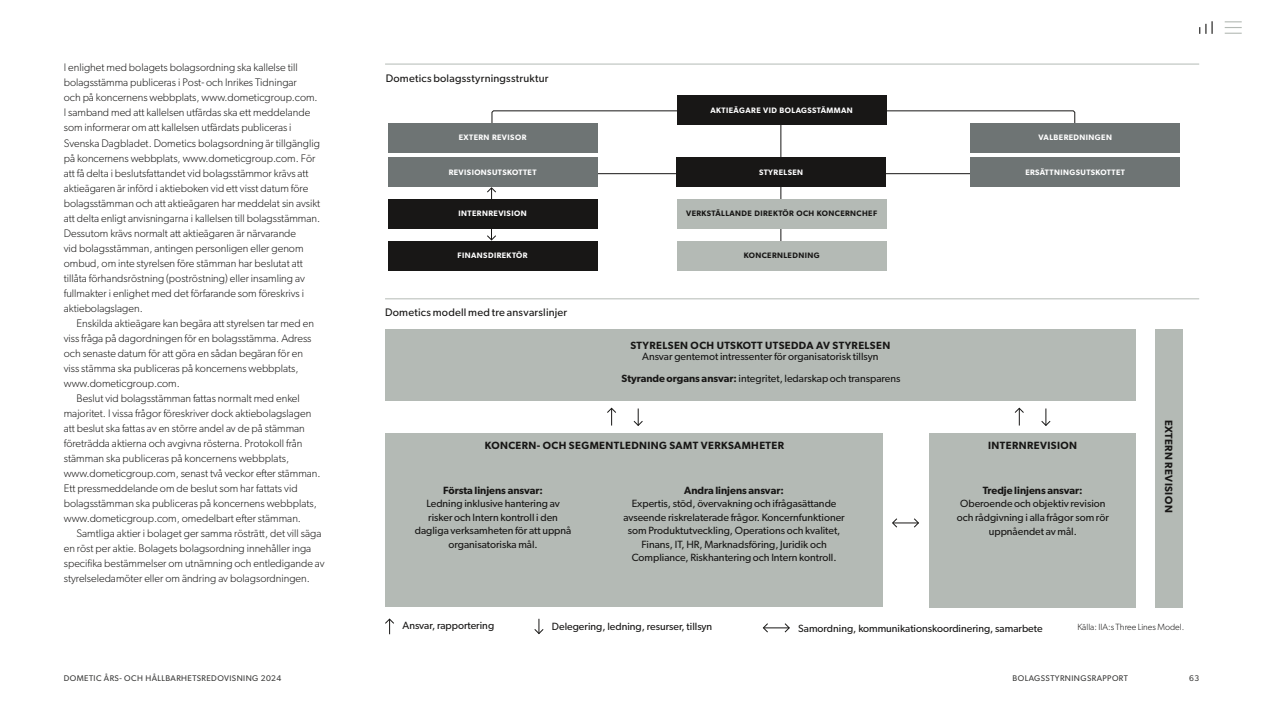
<style>
.page{position:relative;width:1263px;height:713px;background:#fff}
.page>*{position:absolute;margin:0;border:0;box-sizing:border-box;transform-origin:0 0}
.t1{font:300 10.95px/15px "Gibson";color:#181716}
.t2{font:10.95px "Gibson";letter-spacing:.02em;color:#181716}
.t3{font:10.5px/13.5px "Gibson";color:#181716;text-align:center}
.t4{font:600 10.5px "Gibson";letter-spacing:.04em;color:#181716}
.t5{font:600 10.5px "Gibson";color:#181716}
.t6{font:300 9px "Gibson";color:#181716}
.t7{font:8.25px "Gibson";letter-spacing:.05em;color:#3a3a39}
.t8{font:600 7.8px "Gibson";letter-spacing:.055em;color:#fff}
.t9{font:600 7.8px "Gibson";letter-spacing:.055em;color:#181716}
.s1{font-weight:600}
</style>
<div class="page">
<div style="left:385px;top:329px;width:751px;height:72px;background:#b4bab5"></div>
<div style="left:1155px;top:329px;width:28px;height:278px;background:#b4bab5"></div>
<div style="left:386px;top:433px;width:497px;height:174px;background:#b4bab5"></div>
<div style="left:929px;top:433px;width:207px;height:174px;background:#b4bab5"></div>
<hr style="left:385px;top:298px;width:814px;height:1px;background:#b4bab5">
<svg style="left:487px;top:187px;width:9px;height:12px"></svg>
<svg style="left:486px;top:228px;width:11px;height:13px"></svg>
<svg style="left:491px;top:110px;width:186px;height:30px"></svg>
<svg style="left:886px;top:107px;width:189px;height:18px"></svg>
<hr style="left:780px;top:112px;width:1px;height:136px;background:#181716">
<hr style="left:535px;top:173px;width:193px;height:1px;background:#181716">
<hr style="left:837px;top:173px;width:193px;height:1px;background:#181716">
<div style="left:970px;top:123px;width:210px;height:29px;background:#6e7474"></div>
<div style="left:970px;top:157px;width:210px;height:30px;background:#6e7474"></div>
<div style="left:388px;top:157px;width:209px;height:30px;background:#6e7474"></div>
<div style="left:388px;top:199px;width:209px;height:29px;background:#181716"></div>
<div style="left:388px;top:241px;width:209px;height:29px;background:#181716"></div>
<div style="left:677px;top:95px;width:209px;height:30px;background:#181716"></div>
<div style="left:676px;top:157px;width:210px;height:30px;background:#181716"></div>
<div style="left:677px;top:199px;width:209px;height:29px;background:#b4bab5"></div>
<div style="left:677px;top:241px;width:209px;height:29px;background:#b4bab5"></div>
<div style="left:388px;top:123px;width:209px;height:29px;background:#6e7474"></div>
<hr style="left:385px;top:64px;width:814px;height:1px;background:#b4bab5">
<svg style="left:607px;top:407px;width:9px;height:18px"></svg>
<svg style="left:633px;top:408px;width:10px;height:18px"></svg>
<svg style="left:1014px;top:407px;width:10px;height:18px"></svg>
<svg style="left:1041px;top:408px;width:10px;height:18px"></svg>
<svg style="left:892px;top:518px;width:27px;height:10px"></svg>
<svg style="left:385px;top:618px;width:9px;height:16px"></svg>
<svg style="left:534px;top:618px;width:10px;height:16px"></svg>
<svg style="left:762px;top:623px;width:28px;height:9px"></svg>
<svg style="left:1225px;top:21px;width:17px;height:13px"></svg>
<svg style="left:1199px;top:21px;width:13px;height:13px"></svg>
<p class="t1" style="left:64px;top:60px;width:258px">I enlighet med bolagets bolagsordning ska kallelse till bolagsstämma publiceras i Post- och Inrikes Tidningar<br>och på koncernens webbplats, www.dometicgroup.com.<br>I samband med att kallelsen utfärdas ska ett meddelande som informerar om att kallelsen utfärdats publiceras i Svenska Dagbladet. Dometics bolagsordning är tillgänglig på koncernens webbplats, www.dometicgroup.com. För att få delta i beslutsfattandet vid bolagsstämmor krävs att aktieägaren är införd i aktieboken vid ett visst datum före bolagsstämman och att aktieägaren har meddelat sin avsikt att delta enligt anvisningarna i kallelsen till bolagsstämman.<br>Dessutom krävs normalt att aktieägaren är närvarande<br>vid bolagsstämman, antingen personligen eller genom ombud, om inte styrelsen före stämman har beslutat att tillåta förhandsröstning (poströstning) eller insamling av fullmakter i enlighet med det förfarande som föreskrivs i aktiebolagslagen.</p>
<p class="t1" style="left:64px;top:315px;width:252px;text-indent:13px">Enskilda aktieägare kan begära att styrelsen tar med en viss fråga på dagordningen för en bolagsstämma. Adress och senaste datum för att göra en sådan begäran för en viss stämma ska publiceras på koncernens webbplats, www.dometicgroup.com.</p>
<p class="t1" style="left:64px;top:390px;width:258px;text-indent:13px">Beslut vid bolagsstämman fattas normalt med enkel majoritet. I vissa frågor föreskriver dock aktiebolagslagen att beslut ska fattas av en större andel av de på stämman företrädda aktierna och avgivna rösterna. Protokoll från stämman ska publiceras på koncernens webbplats, www.dometicgroup.com, senast två veckor efter stämman.<br>Ett pressmeddelande om de beslut som har fattats vid bolagsstämman ska publiceras på koncernens webbplats, www.dometicgroup.com, omedelbart efter stämman.</p>
<p class="t1" style="left:64px;top:525px;width:262px;text-indent:13px">Samtliga aktier i bolaget ger samma rösträtt, det vill säga en röst per aktie. Bolagets bolagsordning innehåller inga specifika bestämmelser om utnämning och entledigande av styrelseledamöter eller om ändring av bolagsordningen.</p>
<p class="t2" style="left:386px;top:71px;width:164px">Dometics bolagsstyrningsstruktur</p>
<p class="t8" style="left:459px;top:133px;width:69px">EXTERN REVISOR</p>
<p class="t8" style="left:710px;top:106px;width:144px">AKTIEÄGARE VID BOLAGSSTÄMMAN</p>
<p class="t8" style="left:1038px;top:133px;width:75px">VALBEREDNINGEN</p>
<p class="t8" style="left:449px;top:167px;width:89px">REVISIONSUTSKOTTET</p>
<p class="t8" style="left:1025px;top:167px;width:101px">ERSÄTTNINGSUTSKOTTET</p>
<p class="t8" style="left:459px;top:209px;width:70px">INTERNREVISION</p>
<p class="t8" style="left:458px;top:251px;width:71px">FINANSDIREKTÖR</p>
<p class="t8" style="left:759px;top:167px;width:46px">STYRELSEN</p>
<p class="t9" style="left:686px;top:209px;width:193px">VERKSTÄLLANDE DIREKTÖR OCH KONCERNCHEF</p>
<p class="t9" style="left:744px;top:251px;width:77px">KONCERNLEDNING</p>
<p class="t2" style="left:385px;top:306px;width:184px">Dometics modell med tre ansvarslinjer</p>
<p class="t4" style="left:630px;top:339px;width:261px">STYRELSEN OCH UTSKOTT UTSEDDA AV STYRELSEN</p>
<p class="t3" style="left:642px;top:349px;width:238px">Ansvar gentemot intressenter för organisatorisk tillsyn</p>
<p class="t3" style="left:621px;top:371px;width:280px"><span class="s1">Styrande organs ansvar:</span> integritet, ledarskap och transparens</p>
<p class="t4" style="left:485px;top:439px;width:301px">KONCERN- OCH SEGMENTLEDNING SAMT VERKSAMHETER</p>
<p class="t5" style="left:443px;top:483px;width:101px">Första linjens ansvar:</p>
<p class="t3" style="left:415px;top:496px;width:158px">Ledning inklusive hantering av risker och Intern kontroll i den dagliga verksamheten för att uppnå organisatoriska mål.</p>
<p class="t5" style="left:684px;top:483px;width:101px">Andra linjens ansvar:</p>
<p class="t3" style="left:623px;top:496px;width:223px">Expertis, stöd, övervakning och ifrågasättande avseende riskrelaterade frågor. Koncernfunktioner som Produktutveckling, Operations och kvalitet, Finans, IT, HR, Marknadsföring, Juridik och Compliance, Riskhantering och Intern kontroll.</p>
<p class="t4" style="left:988px;top:439px;width:90px">INTERNREVISION</p>
<p class="t5" style="left:983px;top:484px;width:101px">Tredje linjens ansvar:</p>
<p class="t3" style="left:957px;top:496px;width:153px">Oberoende och objektiv revision och rådgivning i alla frågor som rör uppnåendet av mål.</p>
<p class="t4" style="left:1175px;top:419px;width:94px;rotate:90deg">EXTERN REVISION</p>
<p class="t3" style="left:403px;top:618px;width:93px">Ansvar, rapportering</p>
<p class="t3" style="left:552px;top:619px;width:162px">Delegering, ledning, resurser, tillsyn</p>
<p class="t3" style="left:798px;top:620px;width:246px">Samordning, kommunikationskoordinering, samarbete</p>
<p class="t6" style="left:1077px;top:621px;width:108px">Källa: IIA:s Three Lines Model.</p>
<p class="t7" style="left:64px;top:673px;width:219px">DOMETIC ÅRS- OCH HÅLLBARHETSREDOVISNING 2024</p>
<p class="t7" style="left:1013px;top:673px;width:117px">BOLAGSSTYRNINGSRAPPORT</p>
<p class="t7" style="left:1189px;top:673px;width:11px">63</p>
</div>
